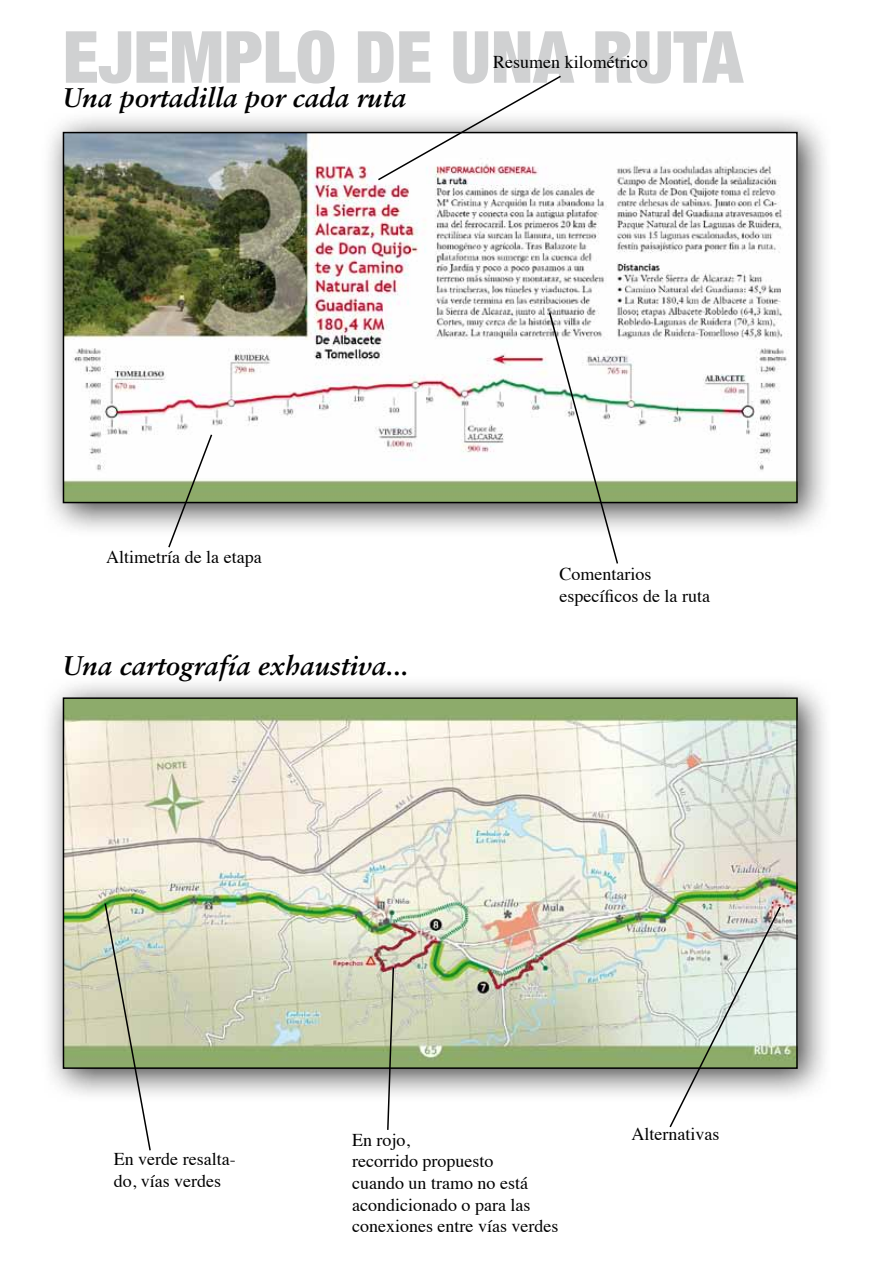
<style>
.page{position:relative;width:893px;height:1263px;background:#fff}
.page>*{position:absolute;margin:0;border:0;box-sizing:border-box;transform-origin:0 0}
.t1{font:900 condensed 72px "Helvetica Neue";color:#d0d1d2}
.t2{font:italic 700 27px "Sabon";color:#000}
.t3{font:18px/21.6px "Times";color:#000}
</style>
<div class="page">
<div style="left:41px;top:110px;width:791px;height:428px;background:#000;opacity:.75"></div>
<img style="left:66px;top:135px;width:729px;height:365px">
<div style="left:63px;top:132px;width:735px;height:371px;border:2px solid #000"></div>
<div style="left:41px;top:675px;width:791px;height:428px;background:#000;opacity:.75"></div>
<img style="left:66px;top:700px;width:729px;height:366px">
<div style="left:63px;top:697px;width:735px;height:372px;border:2px solid #000"></div>
<svg style="left:103px;top:902px;width:49px;height:249px"></svg>
<svg style="left:668px;top:905px;width:114px;height:223px"></svg>
<svg style="left:376px;top:75px;width:187px;height:107px"></svg>
<svg style="left:167px;top:433px;width:46px;height:115px"></svg>
<svg style="left:386px;top:966px;width:9px;height:164px"></svg>
<svg style="left:548px;top:311px;width:71px;height:253px"></svg>
<h1 class="t1" style="left:63px;top:13px;width:682px">EJEMPLO DE UNA RUTA</h1>
<h2 class="t2" style="left:63px;top:81px;width:345px">Una portadilla por cada ruta</h2>
<p class="t3" style="left:493px;top:49px;width:156px">Resumen kilométrico</p>
<p class="t3" style="left:106px;top:545px;width:157px">Altimetría de la etapa</p>
<h2 class="t2" style="left:63px;top:650px;width:348px">Una cartografía exhaustiva...</h2>
<p class="t3" style="left:560px;top:562px;width:152px">Comentarios específicos de la ruta</p>
<p class="t3" style="left:114px;top:1147px;width:123px">En verde resalta&shy;do, vías verdes</p>
<p class="t3" style="left:352px;top:1127px;width:208px">En rojo,<br>recorrido propuesto<br>cuando un tramo no está acondicionado o para las conexiones entre vías verdes</p>
<p class="t3" style="left:631px;top:1122px;width:89px">Alternativas</p>
</div>
